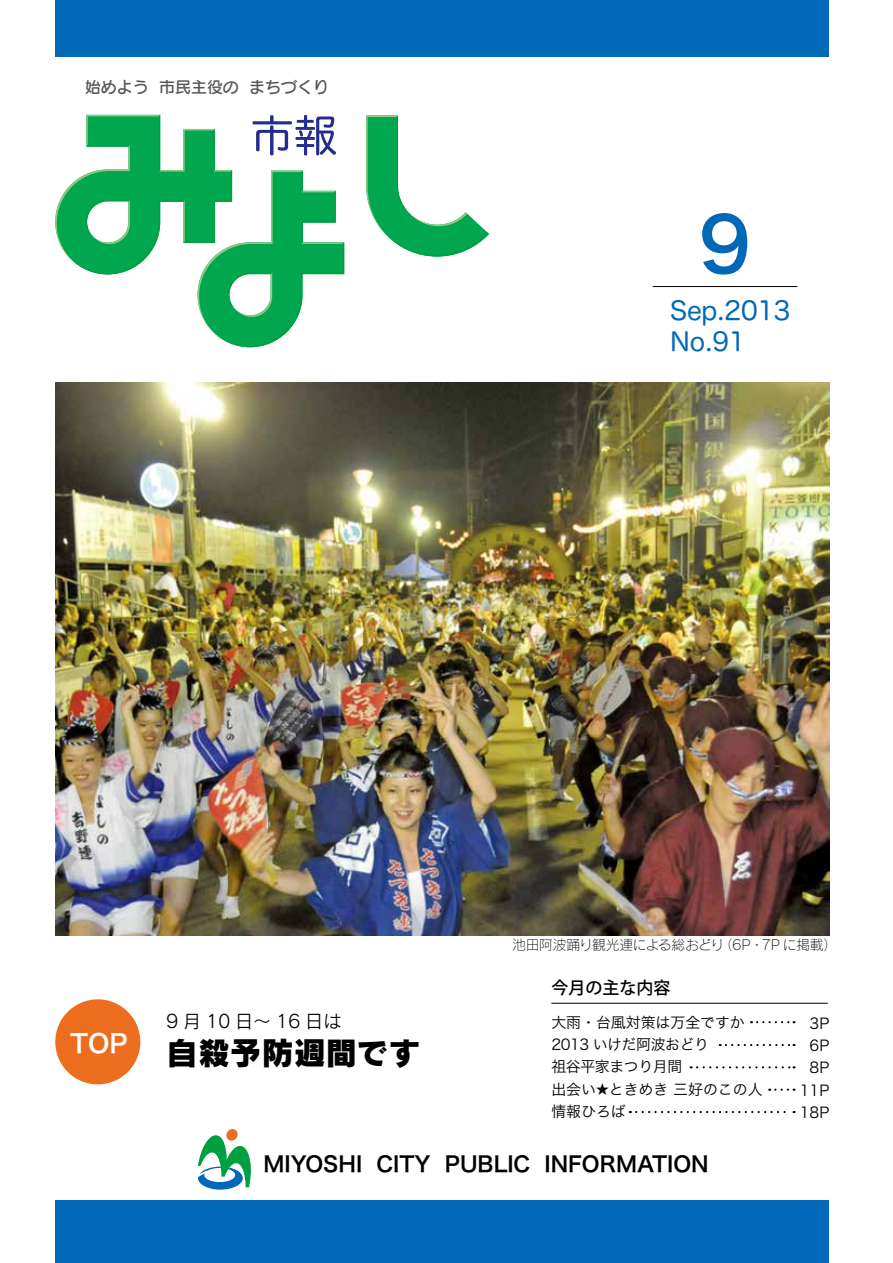
<style>
.page{position:relative;width:893px;height:1263px;background:#fff}
.page>*{position:absolute;margin:0;border:0;box-sizing:border-box;transform-origin:0 0}
.t1{font:74.4px "Hira Kaku Pro W6";color:#0068b7}
.t2{font:31.95px "Rodin Pro EB";color:#000}
.t3{font:25.5px/30.8px "Hira Maru Pro W4";letter-spacing:-.01em;color:#0068b7}
.t4{font:25.5px "Hira Kaku Pro W6";color:#fff}
.t5{font:21.3px "Hira Kaku Pro W6";color:#000}
.t6{font:18px "Rodin Pro M";color:#000}
.t7{font:500 16.95px "Koz Go Pro";color:#000}
.t8{font:15.9px "Seurat Pro DB";color:#595757}
.t9{font:14.85px/22.4px "Hira Kaku Pro W3";letter-spacing:-.025em;color:#000}
.t10{font:14.85px/22.4px "Hira Kaku Pro W3";color:#000}
.t11{font:13.8px "Rodin Pro L";letter-spacing:-.03em;color:#000}
.t12{font:12.75px "Hira Kaku Pro W3";color:#000}
</style>
<div class="page">
<svg style="left:366px;top:115px;width:123px;height:142px"></svg>
<svg style="left:55px;top:115px;width:289px;height:232px"></svg>
<div style="left:55px;top:0;width:774px;height:56px;background:#0068b7"></div>
<div style="left:55px;top:1200px;width:774px;height:63px;background:#0068b7"></div>
<svg style="left:226px;top:1129px;width:12px;height:12px"></svg>
<svg style="left:198px;top:1131px;width:53px;height:58px"></svg>
<hr style="left:653px;top:286px;width:144px;height:1px;background:#000">
<div style="left:55px;top:999px;width:85px;height:85px;background:#ed6d1f;border-radius:50%"></div>
<hr style="left:551px;top:1003px;width:277px;height:1px;background:#000">
<svg style="left:751px;top:1021px;width:44px;height:2px"></svg>
<svg style="left:691px;top:1066px;width:104px;height:2px"></svg>
<svg style="left:769px;top:1089px;width:26px;height:2px"></svg>
<svg style="left:630px;top:1111px;width:165px;height:2px"></svg>
<svg style="left:720px;top:1044px;width:75px;height:2px"></svg>
<img style="left:55px;top:383px;width:774px;height:552px">
<p class="t8" style="left:85px;top:77px;width:65px">始めよう</p>
<p class="t8" style="left:159px;top:77px;width:81px">市民主役の</p>
<p class="t8" style="left:249px;top:77px;width:81px">まちづくり</p>
<h1 class="t1" style="left:698px;top:177px;width:54px">9</h1>
<h3 class="t3" style="left:670px;top:294px;width:122px">Sep.2013<br>No.91</h3>
<h3 class="t4" style="left:70px;top:1020px;width:59px">TOP</h3>
<p class="t11" style="left:719px;top:936px;width:47px">（6P・</p>
<p class="t11" style="left:762px;top:936px;width:77px">7P に掲載(</p>
<p class="t11" style="left:512px;top:936px;width:214px">池田阿波踊り観光連による総おどり</p>
<p class="t7" style="left:551px;top:977px;width:121px">今月の主な内容</p>
<p class="t6" style="left:166px;top:1009px;width:177px">9 月 10 日〜 16 日は</p>
<h2 class="t2" style="left:166px;top:1031px;width:256px">自殺予防週間です</h2>
<p class="t9" style="left:551px;top:1010px;width:195px">大雨・台風対策は万全ですか<br>2013 いけだ阿波おどり<br>祖谷平家まつり月間</p>
<p class="t10" style="left:609px;top:1077px;width:155px">ときめき三好のこの人</p>
<p class="t10" style="left:551px;top:1077px;width:76px">出会い<br>情報ひろば</p>
<p class="t12" style="left:596px;top:1078px;width:14px">★</p>
<p class="t10" style="left:800px;top:1011px;width:31px;text-align:right">3P<br>6P<br>8P<br>11P<br>18P</p>
<h3 class="t5" style="left:264px;top:1145px;width:100px">MIYOSHI</h3>
<h3 class="t5" style="left:376px;top:1145px;width:56px">CITY</h3>
<h3 class="t5" style="left:445px;top:1145px;width:87px">PUBLIC</h3>
<h3 class="t5" style="left:545px;top:1145px;width:166px">INFORMATION</h3>
</div>
